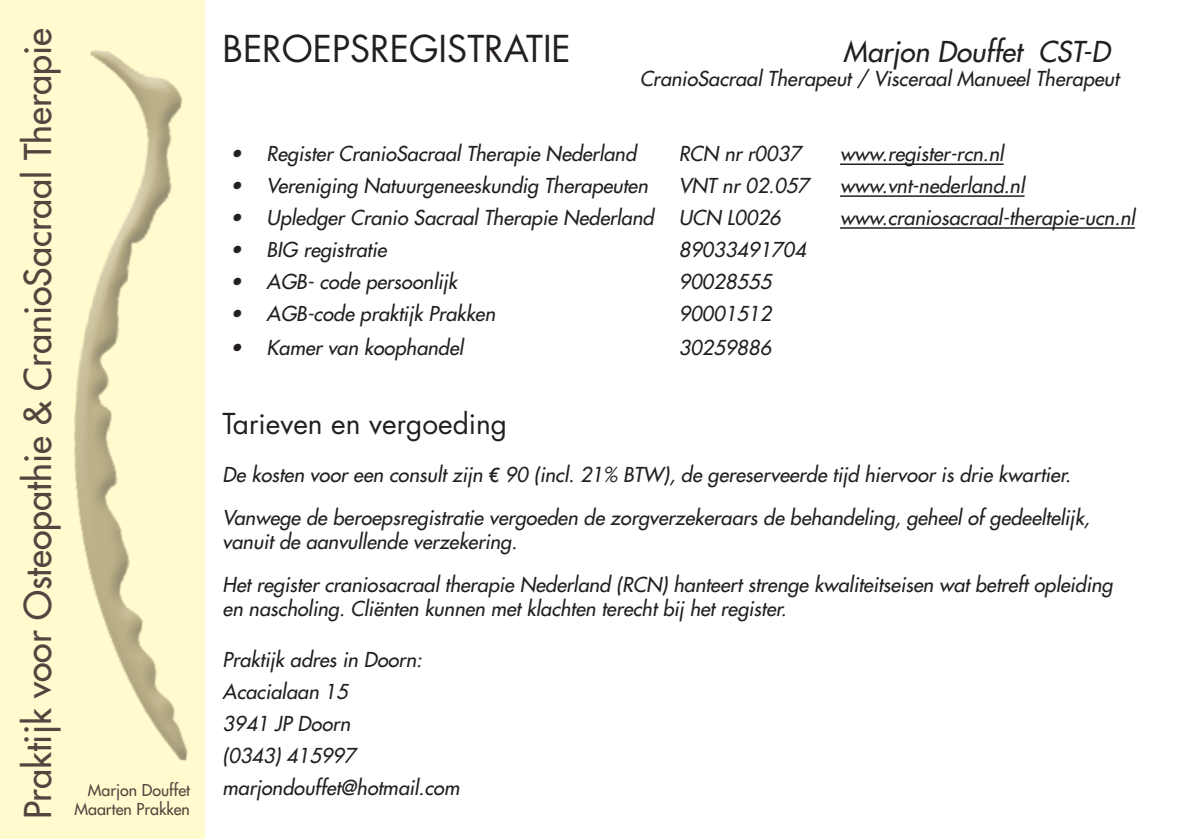
<style>
.page{position:relative;width:1191px;height:840px;background:#fff}
.page>*{position:absolute;margin:0;border:0;box-sizing:border-box;transform-origin:0 0}
.t1{font:36px "Futura";color:#524740}
.t2{font:36px "Futura";color:#231f20}
.t3{font:28px "Futura";color:#231f20}
.t4{font:italic 28px "Futura";color:#231f20}
.t5{font:italic 20px/31.8px "Futura";color:#231f20}
.t6{font:16px/19.2px "Futura";color:#524740;text-align:right}
.s1{font-family:"Trebuchet MS"}
</style>
<div class="page">
<hr style="left:840px;top:163px;width:163px;height:2px;background:#231f20">
<hr style="left:840px;top:195px;width:184px;height:2px;background:#231f20">
<hr style="left:840px;top:227px;width:295px;height:1px;background:#231f20">
<div style="left:0;top:0;width:205px;height:838px;background:#fffbce"></div>
<svg style="left:73px;top:54px;width:115px;height:707px"></svg>
<h1 class="t1" style="left:14px;top:819px;width:792px;rotate:-90deg">Praktijk voor Osteopathie &amp; CranioSacraal Therapie</h1>
<p class="t6" style="left:75px;top:780px;width:117px">Marjon Douffet<br>Maarten Prakken</p>
<h1 class="t2" style="left:223px;top:23px;width:350px">BEROEPSREGISTRATIE</h1>
<h2 class="t4" style="left:843px;top:33px;width:268px">Marjon Douffet CST-D</h2>
<p class="t5" style="left:640px;top:62px;width:481px">CranioSacraal Therapeut / Visceraal Manueel Therapeut</p>
<p class="t5" style="left:231px;top:138px;width:407px">• Register CranioSacraal Therapie Nederland</p>
<p class="t5" style="left:679px;top:138px;width:124px">RCN nr r0037</p>
<p class="t5" style="left:840px;top:138px;width:165px">www.register-rcn.nl</p>
<p class="t5" style="left:231px;top:169px;width:419px">• Vereniging Natuurgeneeskundig Therapeuten</p>
<p class="t5" style="left:679px;top:169px;width:132px">VNT nr 02.057</p>
<p class="t5" style="left:840px;top:169px;width:186px">www.vnt-nederland.nl</p>
<p class="t5" style="left:231px;top:201px;width:424px">• Upledger Cranio Sacraal Therapie Nederland</p>
<p class="t5" style="left:679px;top:201px;width:104px">UCN L0026</p>
<p class="t5" style="left:840px;top:201px;width:296px">www.craniosacraal-therapie-ucn.nl</p>
<p class="t5" style="left:231px;top:233px;width:157px">• BIG registratie</p>
<p class="t5" style="left:679px;top:233px;width:129px">89033491704</p>
<p class="t5" style="left:231px;top:265px;width:228px">• AGB- code persoonlijk</p>
<p class="t5" style="left:679px;top:265px;width:94px">90028555</p>
<p class="t5" style="left:231px;top:297px;width:266px">• AGB-code praktijk Prakken</p>
<p class="t5" style="left:679px;top:297px;width:94px">90001512</p>
<p class="t5" style="left:231px;top:331px;width:234px">• Kamer van koophandel</p>
<p class="t5" style="left:679px;top:331px;width:94px">30259886</p>
<h2 class="t3" style="left:223px;top:404px;width:286px">Tarieven en vergoeding</h2>
<p class="t5" style="left:223px;top:452px;width:868px;line-height:43.2px">De kosten voor een consult zijn <span class="s1">€</span> 90 (incl. 21% BTW), de gereserveerde tijd hiervoor is drie kwartier.<br>Vanwege de beroepsregistratie vergoeden de zorgverzekeraars de behandeling, geheel of gedeeltelijk,</p>
<p class="t5" style="left:223px;top:519px;width:891px;line-height:43.2px">vanuit de aanvullende verzekering.<br>Het register craniosacraal therapie Nederland (RCN) hanteert strenge kwaliteitseisen wat betreft opleiding</p>
<p class="t5" style="left:223px;top:592px;width:565px">en nascholing. Cliënten kunnen met klachten terecht bij het register.</p>
<p class="t5" style="left:223px;top:643px;width:238px">Praktijk adres in Doorn:<br>Acacialaan 15<br>3941 JP Doorn<br>(0343) 415997 marjondouffet@hotmail.com</p>
</div>
